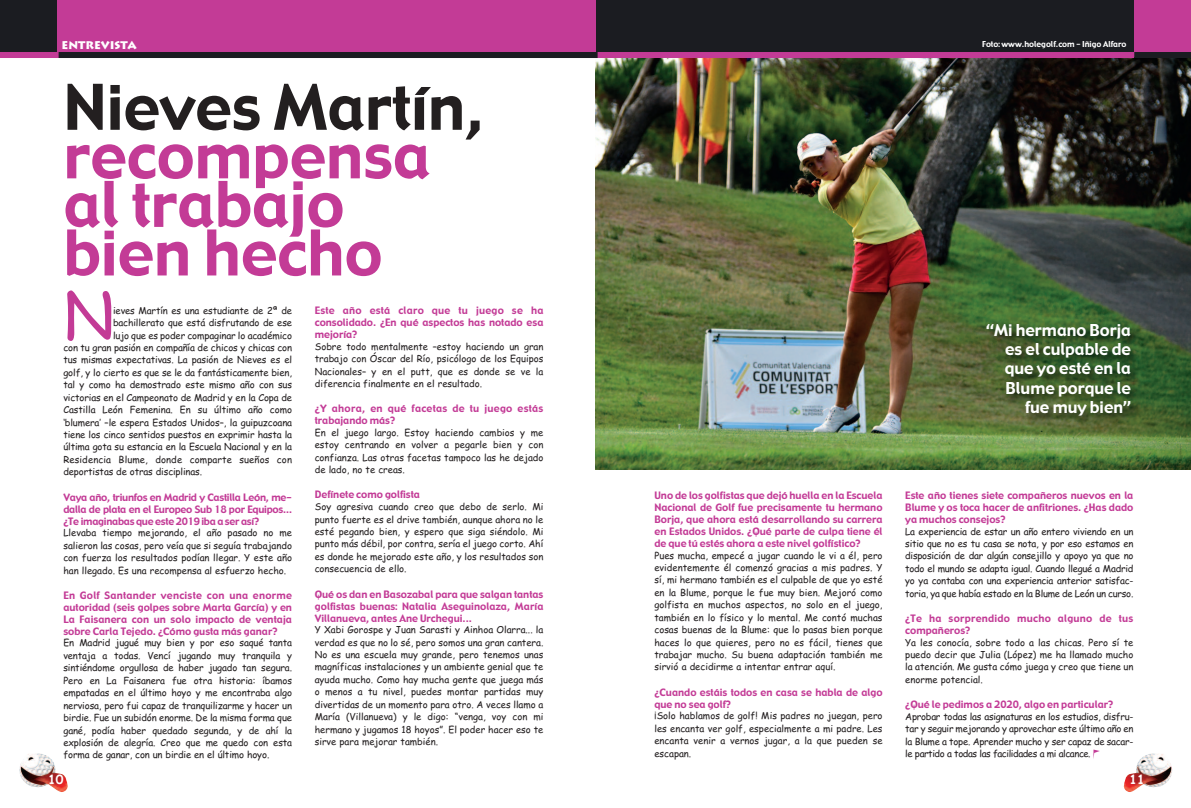
<style>
.page{position:relative;width:1191px;height:808px;background:#fff}
.page>*{position:absolute;margin:0;border:0;box-sizing:border-box;transform-origin:0 0}
.t1{font:63.4px "Comic Sans MS";color:#c33b96}
.t2{font:61.3px/48.6px "Gadget";color:#c33b96}
.t3{font:61.3px "Gadget";color:#231f20}
.t4{font:16px/19.2px "Gadget";color:#fff;text-align:right}
.t5{font:700 12.6px "Comic Sans MS";color:#fff}
.t6{font:900 11px "Lithos";color:#fff}
.t7{font:10px/12px "Gadget";color:#c33b96;text-align:justify}
.t8{font:10px/12px "Gadget";letter-spacing:.025em;color:#c33b96}
.t9{font:9.5px/12.4px "Comic Sans MS";letter-spacing:-.01em;color:#231f20;text-align:justify}
.t10{font:9.5px "Comic Sans MS";letter-spacing:.01em;color:#231f20}
.t11{font:8px "Gadget";color:#fff}
</style>
<div class="page">
<img style="left:595px;top:58px;width:596px;height:411px">
<div style="left:0;top:0;width:57px;height:57px;background:#1b1c21"></div>
<div style="left:1134px;top:0;width:57px;height:57px;background:#c33b96"></div>
<div style="left:595px;top:0;width:539px;height:57px;background:#1b1c21"></div>
<div style="left:57px;top:0;width:538px;height:57px;background:#c33b96"></div>
<div style="left:0;top:52px;width:1134px;height:6px;background:#c33b96"></div>
<div style="left:59px;top:52px;width:538px;height:6px;background:#1b1c21"></div>
<img style="left:1123px;top:753px;width:49px;height:39px">
<img style="left:19px;top:753px;width:49px;height:39px">
<svg style="left:1093px;top:749px;width:6px;height:10px"></svg>
<img style="left:947px;top:316px;width:221px;height:154px">
<div style="left:1134px;top:52px;width:57px;height:6px;background:#1b1c21"></div>
<p class="t6" style="left:62px;top:38px;width:77px">ENTREVISTA</p>
<h2 class="t3" style="left:64px;top:73px;width:422px">Nieves Martín,</h2>
<h2 class="t2" style="left:64px;top:133px;width:368px">recompensa al trabajo bien hecho</h2>
<h1 class="t1" style="left:63px;top:279px;width:52px">N</h1>
<p class="t9" style="left:113px;top:304px;width:180px">ieves Martín es una estudiante de 2ª de</p>
<p class="t9" style="left:113px;top:317px;width:180px">bachillerato que está disfrutando de ese</p>
<p class="t9" style="left:113px;top:329px;width:180px">lujo que es poder compaginar lo académico</p>
<p class="t9" style="left:63px;top:341px;width:230px">con tu gran pasión en compañía de chicos y chicas con</p>
<p class="t9" style="left:63px;top:354px;width:230px">tus mismas expectativas. La pasión de Nieves es el</p>
<p class="t9" style="left:63px;top:366px;width:230px">golf, y lo cierto es que se le da fantásticamente bien,</p>
<p class="t9" style="left:63px;top:379px;width:230px">tal y como ha demostrado este mismo año con sus</p>
<p class="t9" style="left:63px;top:391px;width:230px">victorias en el Campeonato de Madrid y en la Copa de</p>
<p class="t9" style="left:63px;top:404px;width:230px">Castilla León Femenina. En su último año como</p>
<p class="t9" style="left:63px;top:416px;width:230px">‘blumera’ –le espera Estados Unidos–, la guipuzcoana</p>
<p class="t9" style="left:63px;top:429px;width:230px">tiene los cinco sentidos puestos en exprimir hasta la</p>
<p class="t9" style="left:63px;top:441px;width:230px">última gota su estancia en la Escuela Nacional y en la</p>
<p class="t10" style="left:63px;top:454px;width:230px">Residencia Blume, donde comparte sueños con</p>
<p class="t9" style="left:63px;top:466px;width:140px">deportistas de otras disciplinas.</p>
<p class="t7" style="left:63px;top:491px;width:230px">Vaya año, triunfos en Madrid y Castilla León, me&shy;dalla de plata en el Europeo Sub 18 por Equipos… ¿Te imaginabas que este 2019 iba a ser así?</p>
<p class="t9" style="left:63px;top:527px;width:230px">Llevaba tiempo mejorando, el año pasado no me salieron las cosas, pero veía que si seguía trabajando con fuerza los resultados podían llegar. Y este año han llegado. Es una recompensa al esfuerzo hecho.</p>
<p class="t7" style="left:63px;top:589px;width:230px">En Golf Santander venciste con una enorme autoridad (seis golpes sobre Marta García) y en La Faisanera con un solo impacto de ventaja sobre Carla Tejedo. ¿Cómo gusta más ganar?</p>
<p class="t9" style="left:63px;top:637px;width:230px">En Madrid jugué muy bien y por eso saqué tanta ventaja a todas. Vencí jugando muy tranquila y sintiéndome orgullosa de haber jugado tan segura.<br>Pero en La Faisanera fue otra historia: íbamos empatadas en el último hoyo y me encontraba algo nerviosa, pero fui capaz de tranquilizarme y hacer un birdie. Fue un subidón enorme. De la misma forma que gané, podía haber quedado segunda, y de ahí la explosión de alegría. Creo que me quedo con esta forma de ganar, con un birdie en el último hoyo.</p>
<h3 class="t5" style="left:48px;top:772px;width:17px">10</h3>
<p class="t7" style="left:315px;top:305px;width:230px">Este año está claro que tu juego se ha consolidado. ¿En qué aspectos has notado esa mejoría?</p>
<p class="t9" style="left:315px;top:340px;width:230px">Sobre todo mentalmente –estoy haciendo un gran trabajo con Óscar del Río, psicólogo de los Equipos Nacionales– y en el putt, que es donde se ve la diferencia finalmente en el resultado.</p>
<p class="t8" style="left:315px;top:403px;width:230px">¿Y ahora, en qué facetas de tu juego estás trabajando más?</p>
<p class="t9" style="left:315px;top:426px;width:230px">En el juego largo. Estoy haciendo cambios y me estoy centrando en volver a pegarle bien y con confianza. Las otras facetas tampoco las he dejado de lado, no te creas.</p>
<p class="t7" style="left:315px;top:489px;width:107px">Defínete como golfista</p>
<p class="t9" style="left:315px;top:501px;width:230px">Soy agresiva cuando creo que debo de serlo. Mi punto fuerte es el drive también, aunque ahora no le esté pegando bien, y espero que siga siéndolo. Mi punto más débil, por contra, sería el juego corto. Ahí es donde he mejorado este año, y los resultados son consecuencia de ello.</p>
<p class="t7" style="left:315px;top:588px;width:230px">Qué os dan en Basozabal para que salgan tantas golfistas buenas: Natalia Aseguinolaza, María Villanueva, antes Ane Urchegui...</p>
<p class="t9" style="left:315px;top:624px;width:230px">Y Xabi Gorospe y Juan Sarasti y Ainhoa Olarra... la verdad es que no lo sé, pero somos una gran cantera.<br>No es una escuela muy grande, pero tenemos unas magníficas instalaciones y un ambiente genial que te ayuda mucho. Como hay mucha gente que juega más o menos a tu nivel, puedes montar partidas muy divertidas de un momento para otro. A veces llamo a María (Villanueva) y le digo: “venga, voy con mi hermano y jugamos 18 hoyos”. El poder hacer eso te sirve para mejorar también.</p>
<p class="t11" style="left:982px;top:40px;width:146px">Foto: www.holegolf.com – Iñigo Alfaro</p>
<h3 class="t4" style="left:986px;top:321px;width:146px">“Mi hermano Borja es el culpable de que yo esté en la<br>Blume porque le fue muy bien”</h3>
<p class="t7" style="left:654px;top:489px;width:230px">Uno de los golfistas que dejó huella en la Escuela Nacional de Golf fue precisamente tu hermano Borja, que ahora está desarrollando su carrera en Estados Unidos. ¿Qué parte de culpa tiene él de que tú estés ahora a este nivel golfístico?</p>
<p class="t9" style="left:654px;top:549px;width:230px">Pues mucha, empecé a jugar cuando le vi a él, pero evidentemente él comenzó gracias a mis padres. Y sí, mi hermano también es el culpable de que yo esté en la Blume, porque le fue muy bien. Mejoró como golfista en muchos aspectos, no solo en el juego, también en lo físico y lo mental. Me contó muchas cosas buenas de la Blume: que lo pasas bien porque haces lo que quieres, pero no es fácil, tienes que trabajar mucho. Su buena adaptación también me sirvió a decidirme a intentar entrar aquí.</p>
<p class="t7" style="left:654px;top:686px;width:230px">¿Cuando estáis todos en casa se habla de algo que no sea golf?</p>
<p class="t9" style="left:654px;top:710px;width:230px">¡Solo hablamos de golf! Mis padres no juegan, pero les encanta ver golf, especialmente a mi padre. Les encanta venir a vernos jugar, a la que pueden se escapan.</p>
<p class="t7" style="left:905px;top:489px;width:230px">Este año tienes siete compañeros nuevos en la Blume y os toca hacer de anfitriones. ¿Has dado ya muchos consejos?</p>
<p class="t9" style="left:905px;top:525px;width:230px">La experiencia de estar un año entero viviendo en un sitio que no es tu casa se nota, y por eso estamos en disposición de dar algún consejillo y apoyo ya que no todo el mundo se adapta igual. Cuando llegué a Madrid yo ya contaba con una experiencia anterior satisfac&shy;toria, ya que había estado en la Blume de León un curso.</p>
<p class="t8" style="left:905px;top:612px;width:230px">¿Te ha sorprendido mucho alguno de tus compañeros?</p>
<p class="t9" style="left:905px;top:636px;width:230px">Ya les conocía, sobre todo a las chicas. Pero sí te puedo decir que Julia (López) me ha llamado mucho la atención. Me gusta cómo juega y creo que tiene un enorme potencial.</p>
<p class="t7" style="left:905px;top:699px;width:209px">¿Qué le pedimos a 2020, algo en particular?</p>
<p class="t9" style="left:905px;top:710px;width:230px">Aprobar todas las asignaturas en los estudios, disfru&shy;tar y seguir mejorando y aprovechar este último año en la Blume a tope. Aprender mucho y ser capaz de sacar&shy;le partido a todas las facilidades a mi alcance.</p>
<h3 class="t5" style="left:1129px;top:772px;width:17px">11</h3>
</div>
